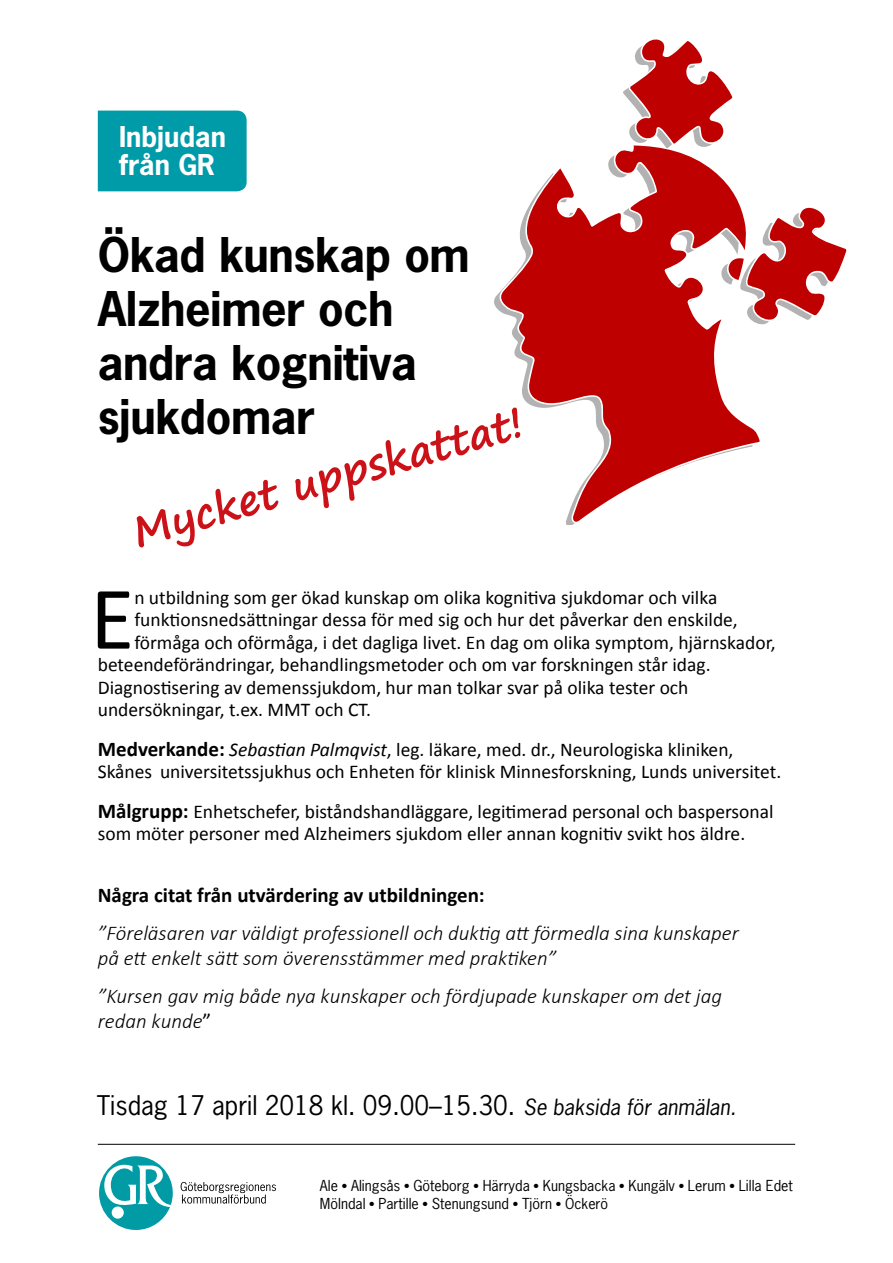
<style>
.page{position:relative;width:893px;height:1263px;background:#fff}
.page>*{position:absolute;margin:0;border:0;box-sizing:border-box;transform-origin:0 0}
.t1{font:90.45px "Calibri";color:#000}
.t2{font:700 45px/54px "News Gothic";letter-spacing:-.01em;color:#000}
.t3{font:700 42px "Segoe Print";color:#cc1219}
.t4{font:700 27px/28.5px "News Gothic";color:#fff}
.t5{font:25.5px "News Gothic";color:#000}
.t6{font:italic 300 21px/25.2px "Calibri";color:#000}
.t7{font:700 21px "Calibri";color:#000}
.t8{font:19.5px/22.5px "Calibri";color:#000}
.t9{font:14.25px/18.8px "News Gothic";color:#000}
.s1{font-weight:700;font-size:21px}
.s2{font-style:italic}
.s3{font-weight:400;font-style:normal}
.s4{font-style:italic;font-size:21px}
</style>
<div class="page">
<svg style="left:181px;top:1182px;width:95px;height:22px"></svg>
<svg style="left:99px;top:1156px;width:74px;height:74px"></svg>
<hr style="left:98px;top:1144px;width:697px;height:1px;background:#000">
<div style="left:98px;top:111px;width:149px;height:80px;background:#009ba9"></div>
<svg style="left:761px;top:207px;width:86px;height:118px"></svg>
<svg style="left:623px;top:39px;width:110px;height:106px"></svg>
<svg style="left:500px;top:145px;width:261px;height:379px"></svg>
<h3 class="t4" style="left:119px;top:122px;width:108px">Inbjudan från GR</h3>
<h2 class="t2" style="left:98px;top:227px;width:373px">Ökad kunskap om<br>Alzheimer och andra kognitiva sjukdomar</h2>
<h3 class="t3" style="left:123px;top:496px;width:407px;rotate:-16deg">Mycket uppskattat!</h3>
<h1 class="t1" style="left:90px;top:561px;width:46px">E</h1>
<p class="t8" style="left:134px;top:586px;width:584px">n utbildning som ger ökad kunskap om olika kognitiva sjukdomar och vilka</p>
<p class="t8" style="left:134px;top:608px;width:605px">funktionsnedsättningar dessa för med sig och hur det påverkar den enskilde,</p>
<p class="t8" style="left:134px;top:631px;width:643px">förmåga och oförmåga, i det dagliga livet. En dag om olika symptom, hjärnskador,</p>
<p class="t8" style="left:98px;top:653px;width:614px">beteendeförändringar, behandlingsmetoder och om var forskningen står idag.</p>
<p class="t8" style="left:98px;top:676px;width:592px">Diagnostisering av demenssjukdom, hur man tolkar svar på olika tester och</p>
<p class="t8" style="left:98px;top:698px;width:275px">undersökningar, t.ex. MMT och CT.</p>
<p class="t8" style="left:98px;top:738px;width:685px"><span class="s1">Medverkande:</span> <span class="s2">Sebastian Palmqvist</span>, leg. läkare, med. dr., Neurologiska kliniken,<br>Skånes universitetssjukhus och Enheten för klinisk Minnesforskning, Lunds universitet.</p>
<p class="t8" style="left:98px;top:800px;width:677px"><span class="s1">Målgrupp:</span> Enhetschefer, biståndshandläggare, legitimerad personal och baspersonal som möter personer med Alzheimers sjukdom eller annan kognitiv svikt hos äldre.</p>
<p class="t7" style="left:98px;top:882px;width:388px">Några citat från utvärdering av utbildningen:</p>
<p class="t6" style="left:98px;top:920px;width:642px">”Föreläsaren var väldigt professionell och duktig att förmedla sina kunskaper på ett enkelt sätt som överensstämmer med praktiken”</p>
<p class="t6" style="left:98px;top:983px;width:626px">”Kursen gav mig både nya kunskaper och fördjupade kunskaper om det jag redan kunde<span class="s3">”</span></p>
<h3 class="t5" style="left:97px;top:1089px;width:641px">Tisdag 17 april 2018 kl. 09.00–15.30. <span class="s4">Se baksida för anmälan.</span></h3>
<p class="t9" style="left:320px;top:1176px;width:474px">Ale ● Alingsås ● Göteborg ● Härryda ● Kungsbacka ● Kungälv ● Lerum ● Lilla Edet<br>Mölndal ● Partille ● Stenungsund ● Tjörn ● Öckerö</p>
</div>
